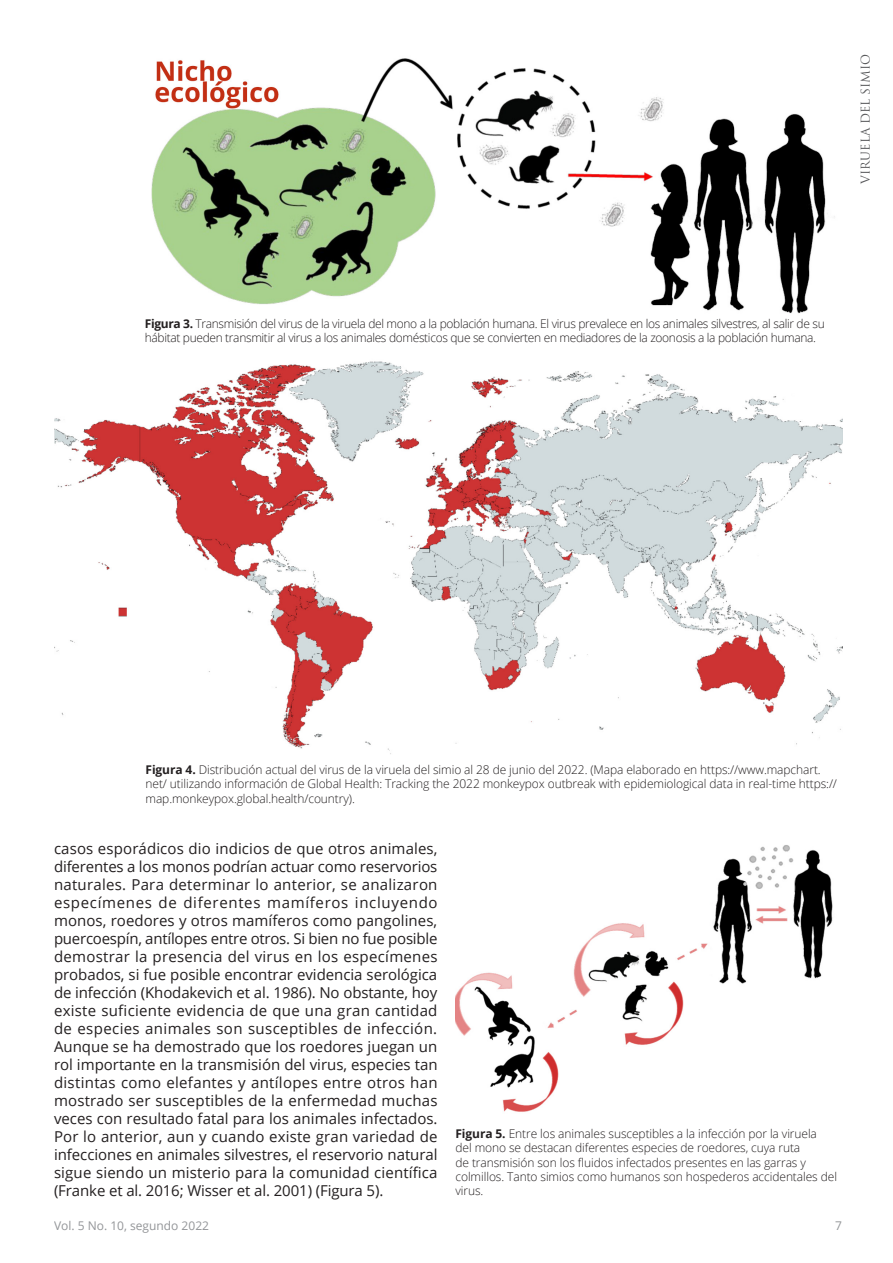
<style>
.page{position:relative;width:893px;height:1263px;background:#fff}
.page>*{position:absolute;margin:0;border:0;box-sizing:border-box;transform-origin:0 0}
.t1{font:15px/18px "Open Sans";letter-spacing:-.01em;color:#231f20;text-align:justify}
.pie_de_foto{font:300 12px/14.4px "Open Sans";letter-spacing:-.01em;color:#231f20}
.pie_de_foto-2{font:300 12px/14.4px "Open Sans";letter-spacing:-.03em;color:#231f20}
.t2{font:12px "Open Sans";color:#939598}
.t3{font:12px "Trajan Pro";color:#57585a}
.s1{font-weight:700}
</style>
<div class="page">
<img style="left:151px;top:58px;width:684px;height:256px">
<img style="left:54px;top:361px;width:788px;height:393px">
<img style="left:455px;top:845px;width:378px;height:267px">
<p class="t3" style="left:858px;top:184px;width:131px;rotate:-90deg">Viruela del simio</p>
<p class="pie_de_foto-2" style="left:145px;top:316px;width:681px"><span class="s1">Figura 3.</span> Transmisión del virus de la viruela del mono a la población humana. El virus prevalece en los animales silvestres, al salir de su hábitat pueden transmitir al virus a los animales domésticos que se convierten en mediadores de la zoonosis a la población humana.</p>
<p class="pie_de_foto" style="left:146px;top:762px;width:693px"><span class="s1">Figura 4.</span> Distribución actual del virus de la viruela del simio al 28 de junio del 2022. (Mapa elaborado en https://www.mapchart. net/ utilizando información de Global Health: Tracking the 2022 monkeypox outbreak with epidemiological data in real-time https:// map.monkeypox.global.health/country).</p>
<p class="t1" style="left:54px;top:839px;width:385px">casos esporádicos dio indicios de que otros animales, diferentes a los monos podrían actuar como reservorios naturales. Para determinar lo anterior, se analizaron especímenes de diferentes mamíferos incluyendo monos, roedores y otros mamíferos como pangolines, puercoespín, antílopes entre otros. Si bien no fue posible demostrar la presencia del virus en los especímenes probados, si fue posible encontrar evidencia serológica de infección (Khodakevich et al. 1986). No obstante, hoy existe suficiente evidencia de que una gran cantidad de especies animales son susceptibles de infección.<br>Aunque se ha demostrado que los roedores juegan un rol importante en la transmisión del virus, especies tan distintas como elefantes y antílopes entre otros han mostrado ser susceptibles de la enfermedad muchas veces con resultado fatal para los animales infectados.<br>Por lo anterior, aun y cuando existe gran variedad de infecciones en animales silvestres, el reservorio natural sigue siendo un misterio para la comunidad científica (Franke et al. 2016; Wisser et al. 2001) (Figura 5).</p>
<p class="pie_de_foto" style="left:455px;top:1126px;width:383px"><span class="s1">Figura 5.</span> Entre los animales susceptibles a la infección por la viruela<br>del mono se destacan diferentes especies de roedores, cuya ruta<br>de transmisión son los fluidos infectados presentes en las garras y colmillos. Tanto simios como humanos son hospederos accidentales del virus.</p>
<p class="t2" style="left:54px;top:1217px;width:157px">Vol. 5 No. 10, segundo 2022</p>
<p class="t2" style="left:835px;top:1217px;width:8px">7</p>
</div>
